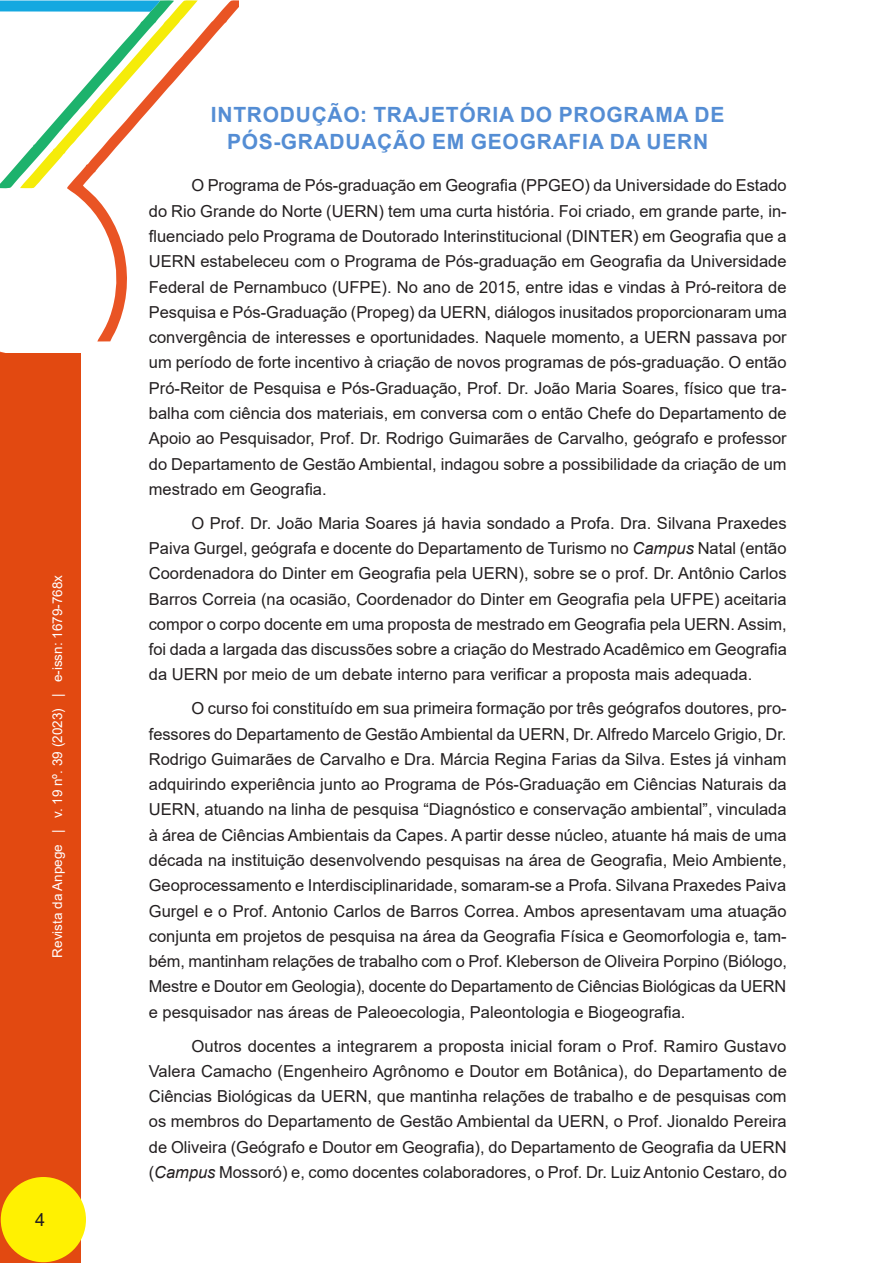
<style>
.page{position:relative;width:893px;height:1263px;background:#fff}
.page>*{position:absolute;margin:0;border:0;box-sizing:border-box;transform-origin:0 0}
._03_SUBTITULO{font:700 21px/27.6px "Arial";letter-spacing:.035em;color:#548dd4;text-align:center}
.t1{font:18px "Arial";color:#231f20}
._04_CORPO_DO_TEXTO{font:16.5px/25.3px "Arial";color:#231f20;text-align:justify}
.t2{font:13.5px "Arial";color:#fff}
.s1{font-style:italic}
</style>
<div class="page">
<svg style="left:0;top:351px;width:19px;height:3px"></svg>
<svg style="left:69px;top:0;width:170px;height:341px"></svg>
<svg style="left:0;top:0;width:198px;height:190px"></svg>
<div style="left:0;top:354px;width:80px;height:909px;background:#e24911"></div>
<div style="left:1px;top:1177px;width:85px;height:85px;background:#fff101;border-radius:50%"></div>
<p class="t2" style="left:48px;top:957px;width:384px;rotate:-90deg">Revista da Anpege | v. 19 nº. 39 (2023) | e-issn: 1679-768x</p>
<p class="t1" style="left:35px;top:1207px;width:12px">4</p>
<p class="_03_SUBTITULO" style="left:211px;top:101px;width:515px">INTRODUÇÃO: TRAJETÓRIA DO PROGRAMA DE<br>PÓS-GRADUAÇÃO EM GEOGRAFIA DA UERN</p>
<p class="_04_CORPO_DO_TEXTO" style="left:149px;top:173px;width:640px;text-indent:43px">O Programa de Pós-graduação em Geografia (PPGEO) da Universidade do Estado do Rio Grande do Norte (UERN) tem uma curta história. Foi criado, em grande parte, in&shy;fluenciado pelo Programa de Doutorado Interinstitucional (DINTER) em Geografia que a UERN estabeleceu com o Programa de Pós-graduação em Geografia da Universidade Federal de Pernambuco (UFPE). No ano de 2015, entre idas e vindas à Pró-reitora de Pesquisa e Pós-Graduação (Propeg) da UERN, diálogos inusitados proporcionaram uma convergência de interesses e oportunidades. Naquele momento, a UERN passava por um período de forte incentivo à criação de novos programas de pós-graduação. O então Pró-Reitor de Pesquisa e Pós-Graduação, Prof. Dr. João Maria Soares, físico que tra&shy;balha com ciência dos materiais, em conversa com o então Chefe do Departamento de Apoio ao Pesquisador, Prof. Dr. Rodrigo Guimarães de Carvalho, geógrafo e professor do Departamento de Gestão Ambiental, indagou sobre a possibilidade da criação de um mestrado em Geografia.</p>
<p class="_04_CORPO_DO_TEXTO" style="left:149px;top:510px;width:640px;text-indent:43px">O Prof. Dr. João Maria Soares já havia sondado a Profa. Dra. Silvana Praxedes Paiva Gurgel, geógrafa e docente do Departamento de Turismo no <span class="s1">Campus</span> Natal (então Coordenadora do Dinter em Geografia pela UERN), sobre se o prof. Dr. Antônio Carlos Barros Correia (na ocasião, Coordenador do Dinter em Geografia pela UFPE) aceitaria compor o corpo docente em uma proposta de mestrado em Geografia pela UERN. Assim, foi dada a largada das discussões sobre a criação do Mestrado Acadêmico em Geografia da UERN por meio de um debate interno para verificar a proposta mais adequada.</p>
<p class="_04_CORPO_DO_TEXTO" style="left:149px;top:696px;width:640px;text-indent:43px">O curso foi constituído em sua primeira formação por três geógrafos doutores, pro&shy;fessores do Departamento de Gestão Ambiental da UERN, Dr. Alfredo Marcelo Grigio, Dr.<br>Rodrigo Guimarães de Carvalho e Dra. Márcia Regina Farias da Silva. Estes já vinham adquirindo experiência junto ao Programa de Pós-Graduação em Ciências Naturais da UERN, atuando na linha de pesquisa “Diagnóstico e conservação ambiental”, vinculada à área de Ciências Ambientais da Capes. A partir desse núcleo, atuante há mais de uma década na instituição desenvolvendo pesquisas na área de Geografia, Meio Ambiente, Geoprocessamento e Interdisciplinaridade, somaram-se a Profa. Silvana Praxedes Paiva Gurgel e o Prof. Antonio Carlos de Barros Correa. Ambos apresentavam uma atuação conjunta em projetos de pesquisa na área da Geografia Física e Geomorfologia e, tam&shy;bém, mantinham relações de trabalho com o Prof. Kleberson de Oliveira Porpino (Biólogo, Mestre e Doutor em Geologia), docente do Departamento de Ciências Biológicas da UERN e pesquisador nas áreas de Paleoecologia, Paleontologia e Biogeografia.</p>
<p class="_04_CORPO_DO_TEXTO" style="left:149px;top:1033px;width:640px;text-indent:43px">Outros docentes a integrarem a proposta inicial foram o Prof. Ramiro Gustavo Valera Camacho (Engenheiro Agrônomo e Doutor em Botânica), do Departamento de Ciências Biológicas da UERN, que mantinha relações de trabalho e de pesquisas com os membros do Departamento de Gestão Ambiental da UERN, o Prof. Jionaldo Pereira de Oliveira (Geógrafo e Doutor em Geografia), do Departamento de Geografia da UERN (<span class="s1">Campus</span> Mossoró) e, como docentes colaboradores, o Prof. Dr. Luiz Antonio Cestaro, do</p>
</div>
